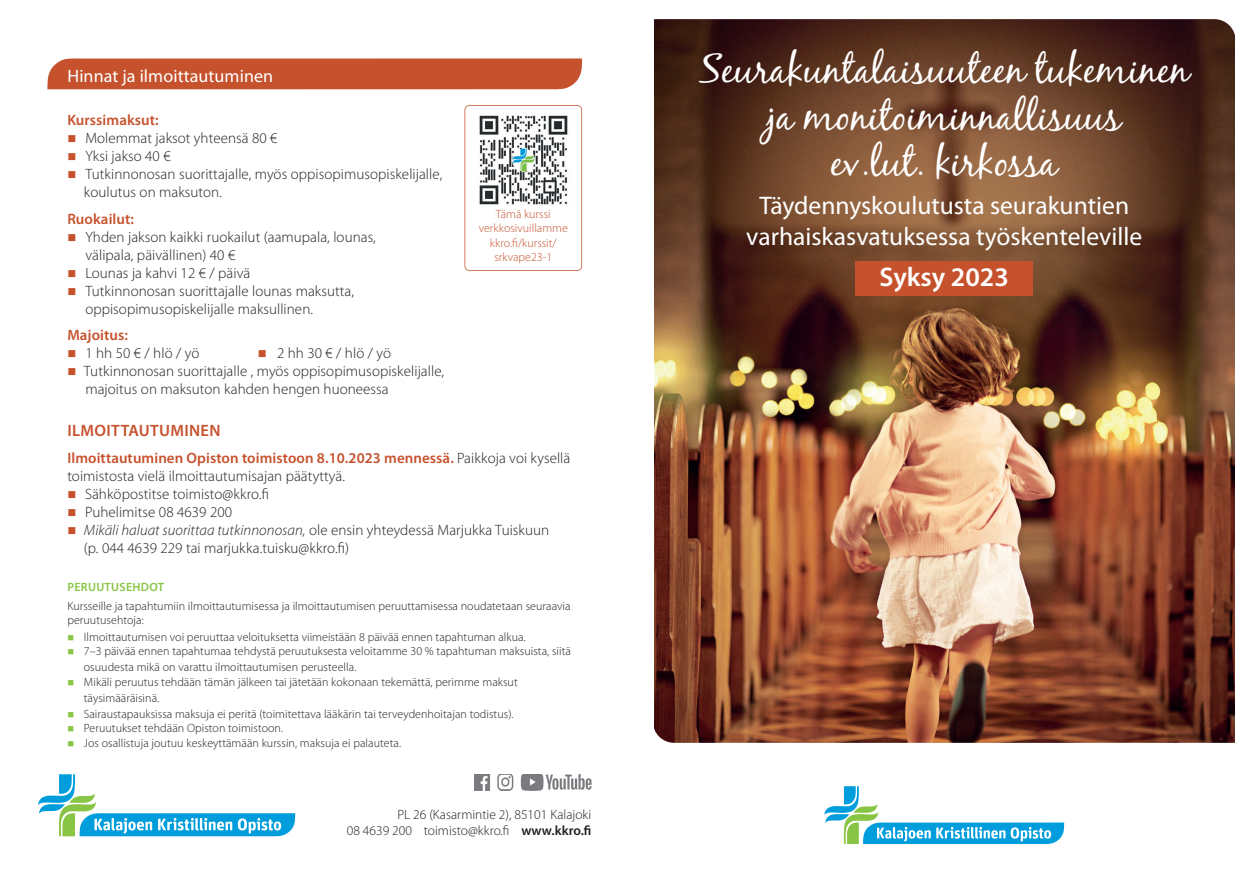
<style>
.page{position:relative;width:1259px;height:893px;background:#fff}
.page>*{position:absolute;margin:0;border:0;box-sizing:border-box;transform-origin:0 0}
.t1{font:40.5px/46.5px "Black Jack";color:#fff;text-align:center}
.t2{font:600 27px "Myriad Pro";color:#fff}
.t3{font:25.5px/30.6px "Myriad Pro";color:#fff;text-align:center}
.t4{font:18px "Myriad Pro";letter-spacing:.005em;color:#fff}
.t5{font:600 16.5px "Myriad Pro";letter-spacing:.02em;color:#c6522d}
.t6{font:300 15px/18px "Myriad Pro";letter-spacing:.005em;color:#231f20}
.t7{font:600 15px "Myriad Pro";letter-spacing:.005em;color:#c6522d}
.t8{font:300 13.5px/16.2px "Myriad Pro";color:#231f20;text-align:right}
.t9{font:300 12px/16.2px "Myriad Pro";letter-spacing:.005em;color:#231f20}
.t10{font:300 12px/14.4px "Myriad Pro";color:#c6522d;text-align:center}
.t11{font:600 12px "Myriad Pro";letter-spacing:.025em;color:#89c544}
.s1{color:#c6522d}
.s2{font-weight:600;color:#c6522d}
.s3{font-style:italic}
.s4{color:#89c544}
.s5{font-weight:600}
</style>
<div class="page">
<svg style="left:38px;top:774px;width:257px;height:62px"></svg>
<img style="left:475px;top:774px;width:116px;height:16px">
<div style="left:47px;top:58px;width:535px;height:31px;background:#c6522d"></div>
<svg style="left:464px;top:105px;width:118px;height:166px"></svg>
<img style="left:477px;top:114px;width:92px;height:92px">
<svg style="left:824px;top:786px;width:240px;height:58px"></svg>
<img style="left:654px;top:20px;width:580px;height:723px">
<div style="left:855px;top:261px;width:178px;height:34px;background:#c6522d"></div>
<p class="t4" style="left:67px;top:69px;width:207px">Hinnat ja ilmoittautuminen</p>
<p class="t7" style="left:67px;top:115px;width:93px">Kurssimaksut:</p>
<p class="t6" style="left:67px;top:131px;width:212px"><span class="s1">■</span> Molemmat jaksot yhteensä 80 €</p>
<p class="t6" style="left:67px;top:149px;width:105px"><span class="s1">■</span> Yksi jakso 40 €</p>
<p class="t6" style="left:84px;top:167px;width:360px;text-indent:-16px"><span class="s1">■</span> Tutkinnonosan suorittajalle, myös oppisopimusopiskelijalle, koulutus on maksuton.</p>
<p class="t7" style="left:67px;top:213px;width:68px">Ruokailut:</p>
<p class="t6" style="left:85px;top:229px;width:292px;text-indent:-18px"><span class="s1">■</span> Yhden jakson kaikki ruokailut (aamupala, lounas, välipala, päivällinen) 40 €</p>
<p class="t6" style="left:67px;top:265px;width:184px"><span class="s1">■</span> Lounas ja kahvi 12 € / päivä</p>
<p class="t6" style="left:85px;top:283px;width:270px;text-indent:-18px"><span class="s1">■</span> Tutkinnonosan suorittajalle lounas maksutta, oppisopimusopiskelijalle maksullinen.</p>
<p class="t7" style="left:67px;top:330px;width:62px">Majoitus:</p>
<p class="t6" style="left:67px;top:346px;width:133px"><span class="s1">■</span> 1 hh 50 € / hlö / yö</p>
<p class="t6" style="left:258px;top:346px;width:135px"><span class="s1">■</span> 2 hh 30 € / hlö / yö</p>
<p class="t6" style="left:85px;top:364px;width:360px;text-indent:-18px"><span class="s1">■</span> Tutkinnonosan suorittajalle , myös oppisopimusopiskelijalle, majoitus on maksuton kahden hengen huoneessa</p>
<p class="t5" style="left:67px;top:425px;width:155px">ILMOITTAUTUMINEN</p>
<p class="t6" style="left:67px;top:450px;width:504px"><span class="s2">Ilmoittautuminen Opiston toimistoon 8.10.2023 mennessä.</span> Paikkoja voi kysellä toimistosta vielä ilmoittautumisajan päätyttyä.</p>
<p class="t6" style="left:67px;top:486px;width:203px"><span class="s1">■</span> Sähköpostitse toimisto@kkro.fi</p>
<p class="t6" style="left:67px;top:504px;width:166px"><span class="s1">■</span> Puhelimitse 08 4639 200</p>
<p class="t6" style="left:84px;top:522px;width:467px;text-indent:-16px"><span class="s1">■</span> <span class="s3">Mikäli haluat suorittaa tutkinnonosan,</span> ole ensin yhteydessä Marjukka Tuiskuun (p. 044 4639 229 tai marjukka.tuisku@kkro.fi)</p>
<p class="t11" style="left:67px;top:583px;width:98px">PERUUTUSEHDOT</p>
<p class="t9" style="left:67px;top:600px;width:505px;line-height:14.4px">Kursseille ja tapahtumiin ilmoittautumisessa ja ilmoittautumisen peruuttamisessa noudatetaan seuraavia peruutusehtoja:</p>
<p class="t9" style="left:67px;top:630px;width:460px"><span class="s4">■</span> Ilmoittautumisen voi peruuttaa veloituksetta viimeistään 8 päivää ennen tapahtuman alkua.</p>
<p class="t9" style="left:84px;top:644px;width:488px;text-indent:-16px"><span class="s4">■</span> 7–3 päivää ennen tapahtumaa tehdystä peruutuksesta veloitamme 30 % tapahtuman maksuista, siitä osuudesta mikä on varattu ilmoittautumisen perusteella.</p>
<p class="t9" style="left:84px;top:675px;width:435px;text-indent:-16px"><span class="s4">■</span> Mikäli peruutus tehdään tämän jälkeen tai jätetään kokonaan tekemättä, perimme maksut täysimääräisinä.</p>
<p class="t9" style="left:67px;top:707px;width:448px"><span class="s4">■</span> Sairaustapauksissa maksuja ei peritä (toimitettava lääkärin tai terveydenhoitajan todistus).</p>
<p class="t9" style="left:67px;top:721px;width:217px"><span class="s4">■</span> Peruutukset tehdään Opiston toimistoon.</p>
<p class="t9" style="left:67px;top:736px;width:335px"><span class="s4">■</span> Jos osallistuja joutuu keskeyttämään kurssin, maksuja ei palauteta.</p>
<p class="t10" style="left:479px;top:208px;width:91px">Tämä kurssi verkkosivuillamme kkro.fi/kurssit/ srkvape23-1</p>
<p class="t8" style="left:347px;top:808px;width:246px">PL 26 (Kasarmintie 2), 85101 Kalajoki<br>08 4639 200 toimisto@kkro.fi <span class="s5">www.kkro.fi</span></p>
<h1 class="t1" style="left:699px;top:50px;width:491px">Seurakuntalaisuuteen tukeminen ja monitoiminnallisuus<br>ev.lut. kirkossa</h1>
<h3 class="t3" style="left:746px;top:193px;width:397px">Täydennyskoulutusta seurakuntien varhaiskasvatuksessa työskenteleville</h3>
<h2 class="t2" style="left:879px;top:266px;width:131px">Syksy 2023</h2>
</div>
